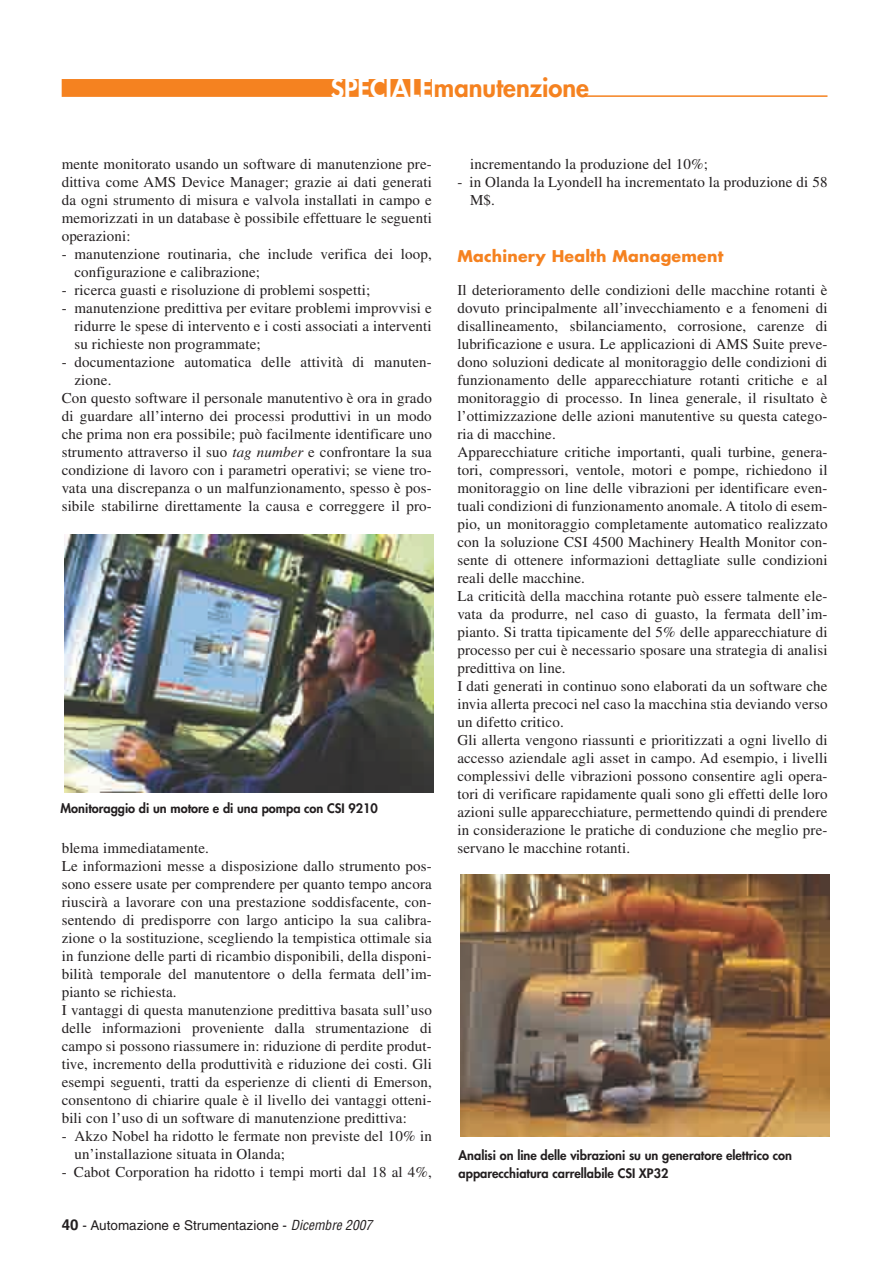
<style>
.page{position:relative;width:889px;height:1277px;background:#fff}
.page>*{position:absolute;margin:0;border:0;box-sizing:border-box;transform-origin:0 0}
.t1{font:800 25.5px "Futura LT";color:#f58220}
.t2{font:700 15.75px "Futura LT";letter-spacing:.015em;color:#f58220}
.t3{font:15px/18px "Times LT";letter-spacing:.01em;color:#231f20}
.t4{font:13.5px "Helvetica LT";color:#231f20}
.t5{font:800 12.75px/18px "Futura LT";color:#231f20}
.s1{color:#fff}
.s2{font-style:italic}
.s3{font-weight:700;font-size:15px}
.s4{font-style:italic;font-stretch:condensed}
</style>
<div class="page">
<img style="left:61px;top:79px;width:769px;height:1058px">
<p class="t1" style="left:331px;top:75px;width:260px"><span class="s1">SPECIALE</span>manutenzione</p>
<p class="t3" style="left:62px;top:157px;width:371px;text-align:justify">mente monitorato usando un software di manutenzione pre&shy;dittiva come AMS Device Manager; grazie ai dati generati da ogni strumento di misura e valvola installati in campo e memorizzati in un database è possibile effettuare le seguenti operazioni:</p>
<p class="t3" style="left:74px;top:247px;width:359px;text-indent:-13px">- manutenzione routinaria, che include verifica dei loop, configurazione e calibrazione;</p>
<p class="t3" style="left:62px;top:283px;width:310px">- ricerca guasti e risoluzione di problemi sospetti;</p>
<p class="t3" style="left:74px;top:301px;width:359px;text-align:justify;text-indent:-13px">- manutenzione predittiva per evitare problemi improvvisi e ridurre le spese di intervento e i costi associati a interventi su richieste non programmate;</p>
<p class="t3" style="left:62px;top:355px;width:371px">- documentazione automatica delle attività di manuten-</p>
<p class="t3" style="left:74px;top:373px;width:38px">zione.</p>
<p class="t3" style="left:62px;top:391px;width:371px">Con questo software il personale manutentivo è ora in grado</p>
<p class="t3" style="left:62px;top:409px;width:371px">di guardare all’interno dei processi produttivi in un modo</p>
<p class="t3" style="left:62px;top:427px;width:371px">che prima non era possibile; può facilmente identificare uno</p>
<p class="t3" style="left:62px;top:445px;width:371px">strumento attraverso il suo <span class="s2">tag number</span> e confrontare la sua</p>
<p class="t3" style="left:62px;top:463px;width:371px">condizione di lavoro con i parametri operativi; se viene tro-</p>
<p class="t3" style="left:62px;top:481px;width:371px">vata una discrepanza o un malfunzionamento, spesso è pos-</p>
<p class="t3" style="left:62px;top:499px;width:371px">sibile stabilirne direttamente la causa e correggere il pro-</p>
<p class="t5" style="left:61px;top:800px;width:319px">Monitoraggio di un motore e di una pompa con CSI 9210</p>
<p class="t3" style="left:62px;top:841px;width:371px">blema immediatamente.<br>Le informazioni messe a disposizione dallo strumento pos&shy;sono essere usate per comprendere per quanto tempo ancora riuscirà a lavorare con una prestazione soddisfacente, con&shy;sentendo di predisporre con largo anticipo la sua calibra&shy;zione o la sostituzione, scegliendo la tempistica ottimale sia in funzione delle parti di ricambio disponibili, della disponi&shy;bilità temporale del manutentore o della fermata dell’im&shy;pianto se richiesta.<br>I vantaggi di questa manutenzione predittiva basata sull’uso delle informazioni proveniente dalla strumentazione di campo si possono riassumere in: riduzione di perdite produt&shy;tive, incremento della produttività e riduzione dei costi. Gli esempi seguenti, tratti da esperienze di clienti di Emerson, consentono di chiarire quale è il livello dei vantaggi otteni&shy;bili con l’uso di un software di manutenzione predittiva:</p>
<p class="t3" style="left:74px;top:1129px;width:359px;text-indent:-13px">- Akzo Nobel ha ridotto le fermate non previste del 10% in un’installazione situata in Olanda;</p>
<p class="t3" style="left:62px;top:1165px;width:371px">- Cabot Corporation ha ridotto i tempi morti dal 18 al 4%,</p>
<p class="t4" style="left:62px;top:1220px;width:312px"><span class="s3">40</span> - Automazione e Strumentazione - <span class="s4">Dicembre 2007</span></p>
<p class="t3" style="left:470px;top:157px;width:239px">incrementando la produzione del 10%;</p>
<p class="t3" style="left:470px;top:175px;width:359px;text-indent:-13px">- in Olanda la Lyondell ha incrementato la produzione di 58<br>M$.</p>
<p class="t2" style="left:457px;top:249px;width:267px">Machinery Health Management</p>
<p class="t3" style="left:457px;top:283px;width:371px">Il deterioramento delle condizioni delle macchine rotanti è dovuto principalmente all’invecchiamento e a fenomeni di disallineamento, sbilanciamento, corrosione, carenze di lubrificazione e usura. Le applicazioni di AMS Suite preve&shy;dono soluzioni dedicate al monitoraggio delle condizioni di funzionamento delle apparecchiature rotanti critiche e al monitoraggio di processo. In linea generale, il risultato è l’ottimizzazione delle azioni manutentive su questa catego&shy;ria di macchine.<br>Apparecchiature critiche importanti, quali turbine, genera&shy;tori, compressori, ventole, motori e pompe, richiedono il monitoraggio on line delle vibrazioni per identificare even&shy;tuali condizioni di funzionamento anomale. A titolo di esem&shy;pio, un monitoraggio completamente automatico realizzato con la soluzione CSI 4500 Machinery Health Monitor con&shy;sente di ottenere informazioni dettagliate sulle condizioni reali delle macchine.<br>La criticità della macchina rotante può essere talmente ele&shy;vata da produrre, nel caso di guasto, la fermata dell’im&shy;pianto. Si tratta tipicamente del 5% delle apparecchiature di processo per cui è necessario sposare una strategia di analisi predittiva on line.<br>I dati generati in continuo sono elaborati da un software che invia allerta precoci nel caso la macchina stia deviando verso un difetto critico.<br>Gli allerta vengono riassunti e prioritizzati a ogni livello di accesso aziendale agli asset in campo. Ad esempio, i livelli complessivi delle vibrazioni possono consentire agli opera&shy;tori di verificare rapidamente quali sono gli effetti delle loro azioni sulle apparecchiature, permettendo quindi di prendere in considerazione le pratiche di conduzione che meglio pre&shy;servano le macchine rotanti.</p>
<p class="t5" style="left:458px;top:1147px;width:335px">Analisi on line delle vibrazioni su un generatore elettrico con apparecchiatura carrellabile CSI XP32</p>
</div>
